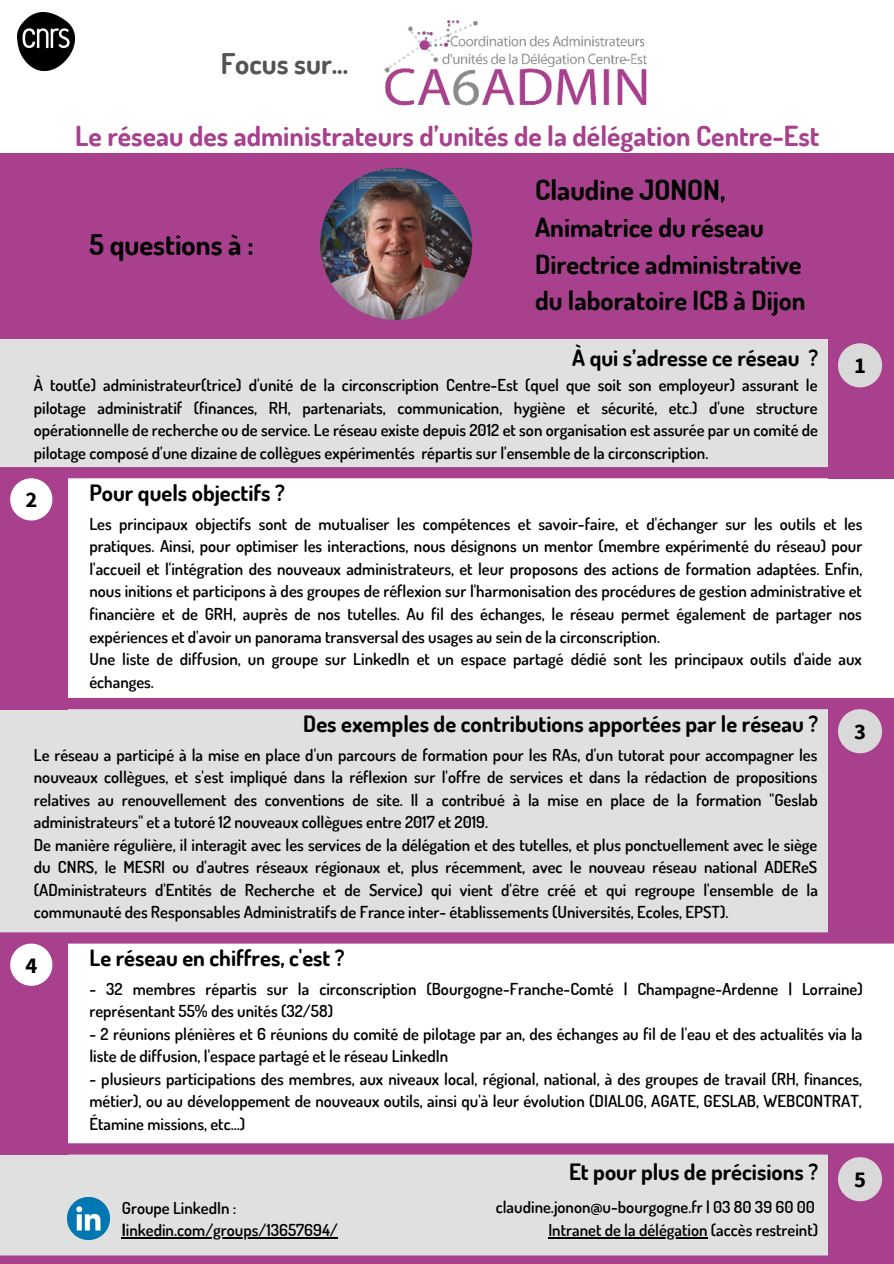
<style>
.page{position:relative;width:894px;height:1264px;background:#fff}
.page>*{position:absolute;margin:0;border:0;box-sizing:border-box;transform-origin:0 0}
.t1{font:700 28.5px "Dosis";color:#000}
.t2{font:700 28.5px "Dosis";color:#545454}
.t3{font:700 27.9px "Dosis";color:#000}
.t4{font:700 27.6px "Dosis";color:#a8408e}
.t5{font:700 26.4px "Dosis";color:#000}
.t6{font:700 22.5px "Dosis";color:#000}
.t7{font:700 22.5px "Source Sans Pro";color:#000}
.t8{font:600 16.5px/22.5px "Dosis";color:#000;text-align:justify}
.s1{font-weight:700}
</style>
<div class="page">
<div style="left:0;top:1153px;width:893px;height:102px;background:#e0e0e0"></div>
<div style="left:0;top:705px;width:893px;height:230px;background:#e0e0e0"></div>
<div style="left:0;top:328px;width:893px;height:139px;background:#e0e0e0"></div>
<div style="left:0;top:153px;width:893px;height:186px;background:#a8408e"></div>
<img style="left:320px;top:168px;width:152px;height:152px;border-radius:50%">
<img style="left:384px;top:20px;width:263px;height:86px">
<img style="left:17px;top:13px;width:58px;height:57px">
<div style="left:828px;top:338px;width:65px;height:140px;background:#a8408e"></div>
<svg style="left:838px;top:343px;width:43px;height:44px"></svg>
<div style="left:0;top:467px;width:893px;height:11px;background:#a8408e"></div>
<div style="left:0;top:472px;width:67px;height:237px;background:#a8408e"></div>
<svg style="left:10px;top:478px;width:42px;height:42px"></svg>
<div style="left:0;top:698px;width:893px;height:11px;background:#a8408e"></div>
<div style="left:828px;top:703px;width:65px;height:235px;background:#a8408e"></div>
<svg style="left:838px;top:709px;width:43px;height:44px"></svg>
<div style="left:0;top:932px;width:893px;height:11px;background:#a8408e"></div>
<div style="left:0;top:935px;width:67px;height:219px;background:#a8408e"></div>
<svg style="left:10px;top:943px;width:42px;height:42px"></svg>
<div style="left:0;top:1143px;width:893px;height:11px;background:#a8408e"></div>
<div style="left:828px;top:1148px;width:65px;height:115px;background:#a8408e"></div>
<svg style="left:838px;top:1157px;width:43px;height:44px"></svg>
<div style="left:0;top:1255px;width:893px;height:8px;background:#a8408e"></div>
<img style="left:67px;top:1197px;width:42px;height:41px">
<hr style="left:126px;top:1237px;width:212px;height:1px;background:#000">
<hr style="left:548px;top:1237px;width:159px;height:1px;background:#000">
<p class="t2" style="left:221px;top:45px;width:129px">Focus sur...</p>
<p class="t4" style="left:75px;top:117px;width:745px">Le réseau des administrateurs d’unités de la délégation Centre-Est</p>
<p class="t3" style="left:535px;top:171px;width:192px">Claudine JONON,</p>
<p class="t5" style="left:535px;top:210px;width:230px">Animatrice du réseau</p>
<p class="t5" style="left:535px;top:246px;width:268px">Directrice administrative</p>
<p class="t5" style="left:535px;top:283px;width:272px">du laboratoire ICB à Dijon</p>
<p class="t1" style="left:89px;top:225px;width:166px">5 questions à :</p>
<p class="t6" style="left:572px;top:343px;width:247px">À qui s’adresse ce réseau ?</p>
<p class="t8" style="left:34px;top:373px;width:785px">À tout(e) administrateur(trice) d'unité de la circonscription Centre-Est (quel que soit son employeur) assurant le pilotage administratif (finances, RH, partenariats, communication, hygiène et sécurité, etc.) d'une structure opérationnelle de recherche ou de service. Le réseau existe depuis 2012 et son organisation est assurée par un comité de pilotage composé d'une dizaine de collègues expérimentés répartis sur l'ensemble de la circonscription.</p>
<p class="t7" style="left:25px;top:485px;width:13px">2</p>
<p class="t6" style="left:89px;top:477px;width:197px">Pour quels objectifs ?</p>
<p class="t7" style="left:853px;top:351px;width:13px">1</p>
<p class="t8" style="left:89px;top:512px;width:774px">Les principaux objectifs sont de mutualiser les compétences et savoir-faire, et d'échanger sur les outils et les pratiques. Ainsi, pour optimiser les interactions, nous désignons un mentor (membre expérimenté du réseau) pour l'accueil et l'intégration des nouveaux administrateurs, et leur proposons des actions de formation adaptées. Enfin, nous initions et participons à des groupes de réflexion sur l'harmonisation des procédures de gestion administrative et financière et de GRH, auprès de nos tutelles. Au fil des échanges, le réseau permet également de partager nos expériences et d'avoir un panorama transversal des usages au sein de la circonscription.</p>
<p class="t8" style="left:89px;top:647px;width:773px">Une liste de diffusion, un groupe sur LinkedIn et un espace partagé dédié sont les principaux outils d'aide aux échanges.</p>
<p class="t6" style="left:303px;top:708px;width:516px">Des exemples de contributions apportées par le réseau ?</p>
<p class="t8" style="left:34px;top:742px;width:785px">Le réseau a participé à la mise en place d'un parcours de formation pour les RAs, d'un tutorat pour accompagner les nouveaux collègues, et s'est impliqué dans la réflexion sur l'offre de services et dans la rédaction de propositions relatives au renouvellement des conventions de site. Il a contribué à la mise en place de la formation "Geslab administrateurs" et a tutoré 12 nouveaux collègues entre 2017 et 2019.</p>
<p class="t8" style="left:34px;top:832px;width:785px">De manière régulière, il interagit avec les services de la délégation et des tutelles, et plus ponctuellement avec le siège du CNRS, le MESRI ou d'autres réseaux régionaux et, plus récemment, avec le nouveau réseau national ADEReS (ADministrateurs d'Entités de Recherche et de Service) qui vient d'être créé et qui regroupe l'ensemble de la communauté des Responsables Administratifs de France inter- établissements (Universités, Ecoles, EPST).</p>
<p class="t7" style="left:25px;top:950px;width:13px">4</p>
<p class="t6" style="left:89px;top:943px;width:257px">Le réseau en chiffres, c'est ?</p>
<p class="t7" style="left:853px;top:717px;width:13px">3</p>
<p class="t8" style="left:89px;top:976px;width:774px">- 32 membres répartis sur la circonscription (Bourgogne-Franche-Comté | Champagne-Ardenne | Lorraine) représentant 55% des unités (32/58)</p>
<p class="t8" style="left:89px;top:1021px;width:774px">- 2 réunions plénières et 6 réunions du comité de pilotage par an, des échanges au fil de l'eau et des actualités via la liste de diffusion, l'espace partagé et le réseau LinkedIn</p>
<p class="t8" style="left:89px;top:1066px;width:774px">- plusieurs participations des membres, aux niveaux local, régional, national, à des groupes de travail (RH, finances, métier), ou au développement de nouveaux outils, ainsi qu'à leur évolution (DIALOG, AGATE, GESLAB, WEBCONTRAT, Étamine missions, etc...)</p>
<p class="t8" style="left:122px;top:1196px;width:116px">Groupe LinkedIn :</p>
<p class="t8" style="left:122px;top:1218px;width:217px"><span class="s1">l</span>inkedin.com/groups/13657694/</p>
<p class="t6" style="left:569px;top:1156px;width:251px">Et pour plus de précisions ?</p>
<p class="t8" style="left:495px;top:1194px;width:320px">claudine.jonon@u-bourgogne.fr | 03 80 39 60 00</p>
<p class="t8" style="left:548px;top:1218px;width:271px">Intranet de la délégation (accès restreint)</p>
<p class="t7" style="left:853px;top:1164px;width:13px">5</p>
</div>
